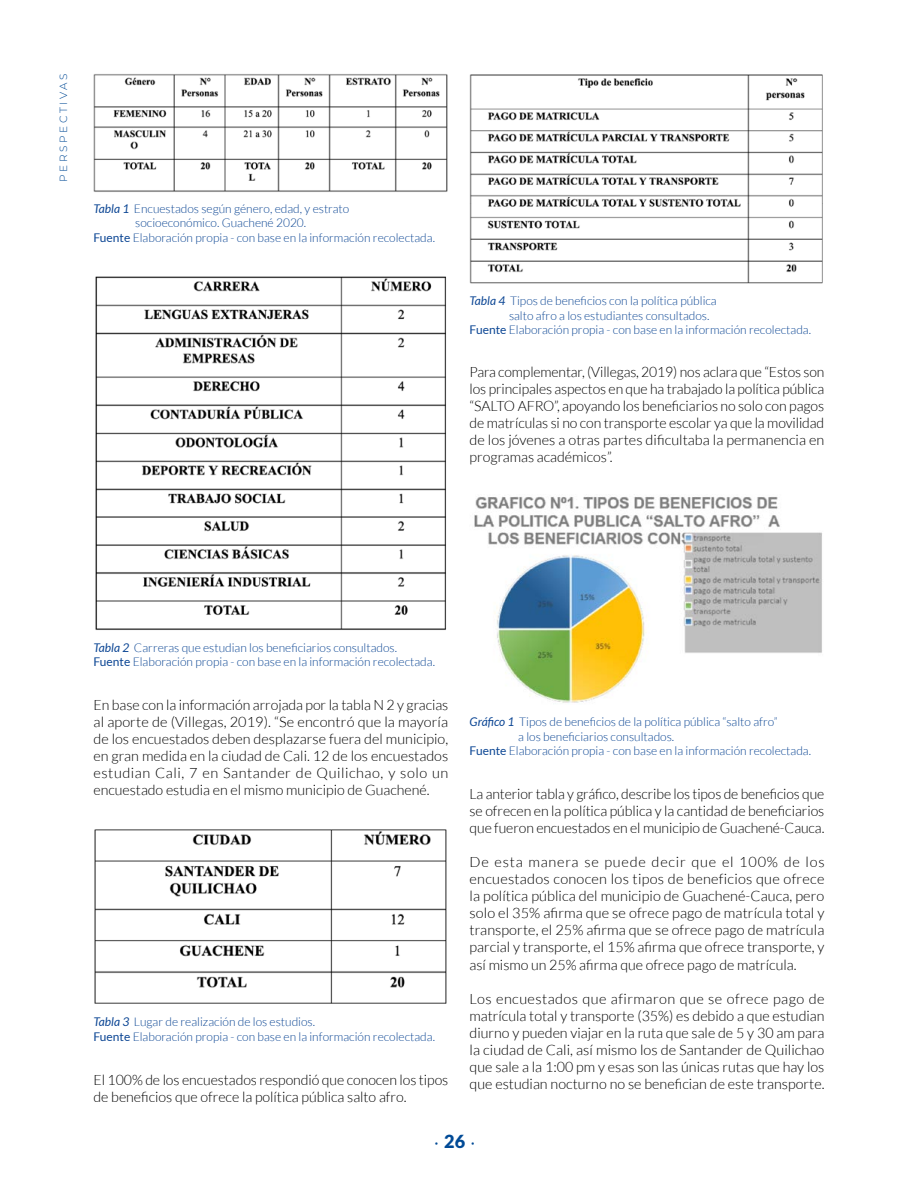
<style>
.page{position:relative;width:918px;height:1188px;background:#fff}
.page>*{position:absolute;margin:0;border:0;box-sizing:border-box;transform-origin:0 0}
.t1{font:15px "Lato";color:#004a96}
.t2{font:300 14.25px/17.1px "Lato";color:#000;text-align:justify}
.t3{font:300 12px/14.4px "Lato";color:#0c4694}
.t4{font:300 10.5px "Montserrat";letter-spacing:.245em;color:#004a96}
.s1{font-weight:400;font-style:italic}
.s2{font-weight:400}
.s3{font-weight:900;font-size:18px}
</style>
<div class="page">
<img style="left:94px;top:74px;width:354px;height:118px">
<img style="left:470px;top:74px;width:353px;height:210px">
<img style="left:474px;top:496px;width:348px;height:207px">
<img style="left:95px;top:276px;width:351px;height:354px">
<img style="left:94px;top:829px;width:353px;height:175px">
<p class="t4" style="left:56px;top:182px;width:110px;rotate:-90deg">PERSPECTIVAS</p>
<p class="t3" style="left:94px;top:201px;width:257px"><span class="s1">Tabla 1</span> Encuestados según género, edad, y estrato</p>
<p class="t3" style="left:135px;top:216px;width:173px">socioeconómico. Guachené 2020.</p>
<p class="t3" style="left:94px;top:230px;width:343px"><span class="s2">Fuente</span> Elaboración propia - con base en la información recolectada.</p>
<p class="t3" style="left:470px;top:294px;width:249px"><span class="s1">Tabla 4</span> Tipos de beneficios con la política pública</p>
<p class="t3" style="left:509px;top:308px;width:202px">salto afro a los estudiantes consultados.</p>
<p class="t3" style="left:470px;top:323px;width:343px"><span class="s2">Fuente</span> Elaboración propia - con base en la información recolectada.</p>
<p class="t2" style="left:470px;top:363px;width:356px">Para complementar, (Villegas, 2019) nos aclara que “Estos son los principales aspectos en que ha trabajado la política pública “SALTO AFRO”, apoyando los beneficiarios no solo con pagos de matrículas si no con transporte escolar ya que la movilidad de los jóvenes a otras partes dificultaba la permanencia en programas académicos”.</p>
<p class="t3" style="left:94px;top:640px;width:343px"><span class="s1">Tabla 2</span> Carreras que estudian los beneficiarios consultados.<br><span class="s2">Fuente</span> Elaboración propia - con base en la información recolectada.</p>
<p class="t2" style="left:94px;top:696px;width:356px">En base con la información arrojada por la tabla N 2 y gracias al aporte de (Villegas, 2019). “Se encontró que la mayoría de los encuestados deben desplazarse fuera del municipio, en gran medida en la ciudad de Cali. 12 de los encuestados estudian Cali, 7 en Santander de Quilichao, y solo un encuestado estudia en el mismo municipio de Guachené.</p>
<p class="t3" style="left:94px;top:1015px;width:343px"><span class="s1">Tabla 3</span> Lugar de realización de los estudios.<br><span class="s2">Fuente</span> Elaboración propia - con base en la información recolectada.</p>
<p class="t2" style="left:94px;top:1071px;width:356px">El 100% de los encuestados respondió que conocen los tipos de beneficios que ofrece la política pública salto afro.</p>
<p class="t3" style="left:470px;top:715px;width:310px"><span class="s1">Gráfico 1</span> Tipos de beneficios de la política pública “salto afro”</p>
<p class="t3" style="left:518px;top:729px;width:157px">a los beneficiarios consultados.</p>
<p class="t3" style="left:470px;top:744px;width:343px"><span class="s2">Fuente</span> Elaboración propia - con base en la información recolectada.</p>
<p class="t2" style="left:470px;top:785px;width:356px">La anterior tabla y gráfico, describe los tipos de beneficios que se ofrecen en la política pública y la cantidad de beneficiarios que fueron encuestados en el municipio de Guachené-Cauca.</p>
<p class="t2" style="left:470px;top:853px;width:357px">De esta manera se puede decir que el 100% de los encuestados conocen los tipos de beneficios que ofrece la política pública del municipio de Guachené-Cauca, pero solo el 35% afirma que se ofrece pago de matrícula total y transporte, el 25% afirma que se ofrece pago de matrícula parcial y transporte, el 15% afirma que ofrece transporte, y así mismo un 25% afirma que ofrece pago de matrícula.</p>
<p class="t2" style="left:470px;top:990px;width:356px">Los encuestados que afirmaron que se ofrece pago de matrícula total y transporte (35%) es debido a que estudian diurno y pueden viajar en la ruta que sale de 5 y 30 am para la ciudad de Cali, así mismo los de Santander de Quilichao que sale a la 1:00 pm y esas son las únicas rutas que hay los que estudian nocturno no se benefician de este transporte.</p>
<p class="t1" style="left:434px;top:1134px;width:42px">· <span class="s3">26</span> ·</p>
</div>
